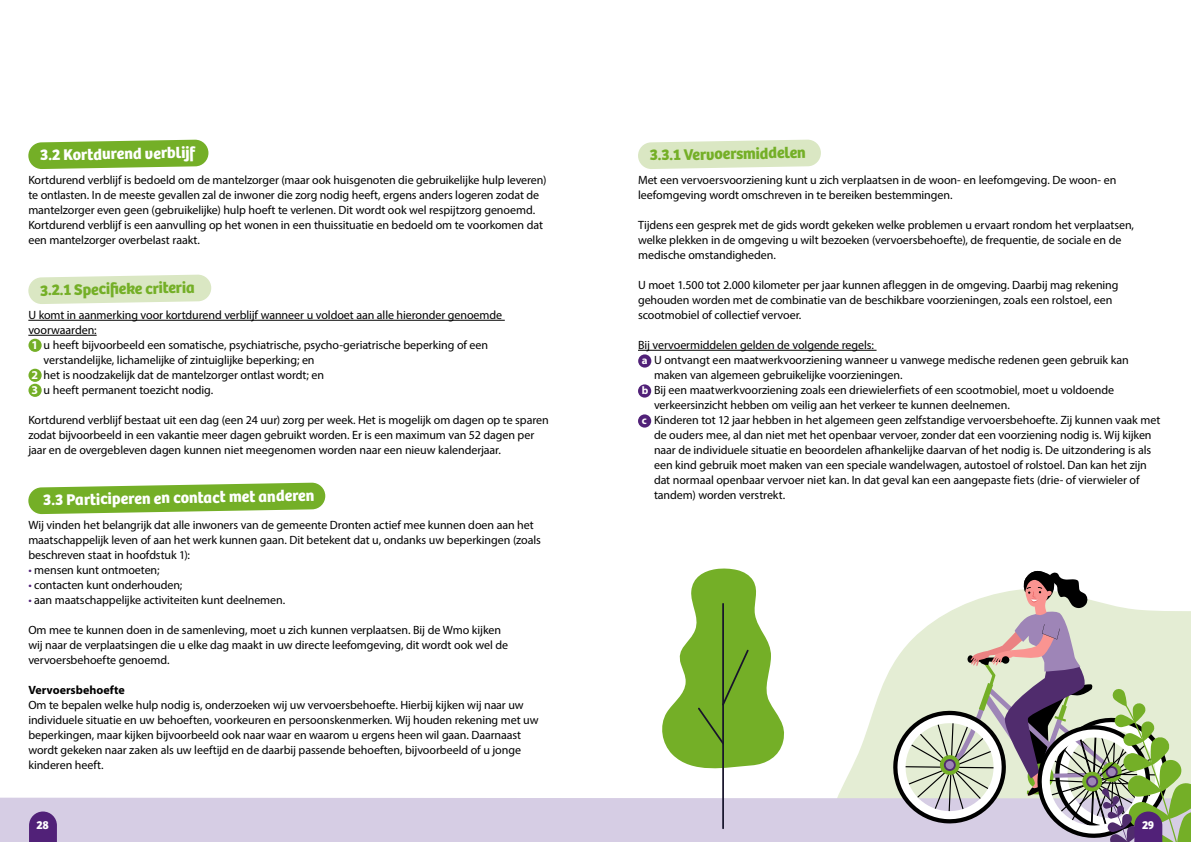
<style>
.page{position:relative;width:1191px;height:842px;background:#fff}
.page>*{position:absolute;margin:0;border:0;box-sizing:border-box;transform-origin:0 0}
.t1{font:700 16px "Bree";color:#fff}
.t2{font:700 16px "Bree";color:#74af27}
.t3{font:12px/15px "Myriad Pro";letter-spacing:-.005em;color:#000}
.t4{font:700 12px "Myriad Pro";color:#000}
.t5{font:700 12px "Bree";color:#fff}
.s1{font-weight:700;color:#fff}
.s2{color:#512178}
.s3{font-weight:700;font-size:11px;color:#fff}
</style>
<div class="page">
<hr style="left:28px;top:320px;width:477px;height:1px;background:#000">
<hr style="left:28px;top:335px;width:69px;height:1px;background:#000">
<svg style="left:28px;top:140px;width:181px;height:29px;background:#83b83f"></svg>
<svg style="left:28px;top:274px;width:183px;height:30px;background:#dfeacb"></svg>
<div style="left:28px;top:339px;width:14px;height:13px;background:#74af27;border-radius:50%"></div>
<div style="left:28px;top:369px;width:14px;height:13px;background:#74af27;border-radius:50%"></div>
<div style="left:28px;top:384px;width:14px;height:13px;background:#74af27;border-radius:50%"></div>
<svg style="left:28px;top:483px;width:297px;height:31px;background:#89bb48"></svg>
<hr style="left:638px;top:350px;width:238px;height:1px;background:#000">
<svg style="left:638px;top:139px;width:183px;height:30px;background:#dfeacb"></svg>
<div style="left:638px;top:354px;width:13px;height:14px;background:#512178;border-radius:50%"></div>
<div style="left:638px;top:384px;width:13px;height:14px;background:#512178;border-radius:50%"></div>
<div style="left:638px;top:414px;width:13px;height:14px;background:#512178;border-radius:50%"></div>
<svg style="left:837px;top:667px;width:55px;height:131px"></svg>
<div style="left:0;top:798px;width:892px;height:44px;background:#d6cde4"></div>
<hr style="left:722px;top:603px;width:2px;height:226px;background:#17142b">
<svg style="left:662px;top:568px;width:122px;height:207px"></svg>
<svg style="left:892px;top:570px;width:299px;height:272px"></svg>
<svg style="left:29px;top:811px;width:28px;height:31px"></svg>
<h1 class="t1" style="left:40px;top:142px;width:157px;rotate:-1deg">3.2 Kortdurend verblij f</h1>
<p class="t3" style="left:28px;top:172px;width:519px">Kortdurend verblijf is bedoeld om de mantelzorger (maar ook huisgenoten die gebruikelijke hulp leveren) te ontlasten. In de meeste gevallen zal de inwoner die zorg nodig heeft, ergens anders logeren zodat de mantelzorger even geen (gebruikelijke) hulp hoeft te verlenen. Dit wordt ook wel respijtzorg genoemd.<br>Kortdurend verblijf is een aanvulling op het wonen in een thuissituatie en bedoeld om te voorkomen dat een mantelzorger overbelast raakt.</p>
<h1 class="t2" style="left:40px;top:277px;width:156px;rotate:-1deg">3.2.1 Specifi eke criteria</h1>
<p class="t3" style="left:28px;top:307px;width:475px">U komt in aanmerking voor kortdurend verblijf wanneer u voldoet aan alle hieronder genoemde</p>
<p class="t3" style="left:28px;top:322px;width:70px">voorwaarden:</p>
<p class="t3" style="left:32px;top:337px;width:458px"><span class="s1">1</span> u heeft bijvoorbeeld een somatische, psychiatrische, psycho-geriatrische beperking of een</p>
<p class="t3" style="left:44px;top:352px;width:272px">verstandelijke, lichamelijke of zintuiglijke beperking; en</p>
<p class="t3" style="left:32px;top:367px;width:294px"><span class="s1">2</span> het is noodzakelijk dat de mantelzorger ontlast wordt; en</p>
<p class="t3" style="left:32px;top:382px;width:183px"><span class="s1">3</span> u heeft permanent toezicht nodig.</p>
<p class="t3" style="left:28px;top:412px;width:522px">Kortdurend verblijf bestaat uit een dag (een 24 uur) zorg per week. Het is mogelijk om dagen op te sparen zodat bijvoorbeeld in een vakantie meer dagen gebruikt worden. Er is een maximum van 52 dagen per jaar en de overgebleven dagen kunnen niet meegenomen worden naar een nieuw kalenderjaar.</p>
<h1 class="t1" style="left:43px;top:487px;width:273px;rotate:-1deg">3.3 Participeren en contact met anderen</h1>
<p class="t3" style="left:28px;top:517px;width:514px">Wij vinden het belangrijk dat alle inwoners van de gemeente Dronten actief mee kunnen doen aan het maatschappelijk leven of aan het werk kunnen gaan. Dit betekent dat u, ondanks uw beperkingen (zoals beschreven staat in hoofdstuk 1):</p>
<p class="t3" style="left:28px;top:562px;width:133px"><span class="s2">•</span> mensen kunt ontmoeten;</p>
<p class="t3" style="left:28px;top:577px;width:155px"><span class="s2">•</span> contacten kunt onderhouden;</p>
<p class="t3" style="left:28px;top:592px;width:258px"><span class="s2">•</span> aan maatschappelijke activiteiten kunt deelnemen.</p>
<p class="t3" style="left:28px;top:622px;width:481px">Om mee te kunnen doen in de samenleving, moet u zich kunnen verplaatsen. Bij de Wmo kijken wij naar de verplaatsingen die u elke dag maakt in uw directe leefomgeving, dit wordt ook wel de vervoersbehoefte genoemd.</p>
<p class="t4" style="left:28px;top:682px;width:98px">Vervoersbehoefte</p>
<p class="t3" style="left:28px;top:697px;width:512px">Om te bepalen welke hulp nodig is, onderzoeken wij uw vervoersbehoefte. Hierbij kijken wij naar uw individuele situatie en uw behoeften, voorkeuren en persoonskenmerken. Wij houden rekening met uw beperkingen, maar kijken bijvoorbeeld ook naar waar en waarom u ergens heen wil gaan. Daarnaast wordt gekeken naar zaken als uw leeftijd en de daarbij passende behoeften, bijvoorbeeld of u jonge kinderen heeft.</p>
<h1 class="t2" style="left:649px;top:142px;width:158px;rotate:-1deg">3.3.1 Vervoersmiddelen</h1>
<p class="t3" style="left:638px;top:172px;width:480px">Met een vervoersvoorziening kunt u zich verplaatsen in de woon- en leefomgeving. De woon- en leefomgeving wordt omschreven in te bereiken bestemmingen.</p>
<p class="t3" style="left:638px;top:217px;width:497px">Tijdens een gesprek met de gids wordt gekeken welke problemen u ervaart rondom het verplaatsen, welke plekken in de omgeving u wilt bezoeken (vervoersbehoefte), de frequentie, de sociale en de medische omstandigheden.</p>
<p class="t3" style="left:638px;top:277px;width:482px">U moet 1.500 tot 2.000 kilometer per jaar kunnen afleggen in de omgeving. Daarbij mag rekening gehouden worden met de combinatie van de beschikbare voorzieningen, zoals een rolstoel, een scootmobiel of collectief vervoer.</p>
<p class="t3" style="left:638px;top:337px;width:237px">Bij vervoermiddelen gelden de volgende regels:</p>
<p class="t3" style="left:641px;top:352px;width:488px"><span class="s3">a</span> U ontvangt een maatwerkvoorziening wanneer u vanwege medische redenen geen gebruik kan</p>
<p class="t3" style="left:654px;top:367px;width:250px">maken van algemeen gebruikelijke voorzieningen.</p>
<p class="t3" style="left:641px;top:382px;width:474px"><span class="s3">b</span> Bij een maatwerkvoorziening zoals een driewielerfiets of een scootmobiel, moet u voldoende</p>
<p class="t3" style="left:654px;top:397px;width:357px">verkeersinzicht hebben om veilig aan het verkeer te kunnen deelnemen.</p>
<p class="t3" style="left:641px;top:412px;width:520px"><span class="s3">c</span> Kinderen tot 12 jaar hebben in het algemeen geen zelfstandige vervoersbehoefte. Zij kunnen vaak met</p>
<p class="t3" style="left:654px;top:427px;width:499px">de ouders mee, al dan niet met het openbaar vervoer, zonder dat een voorziening nodig is. Wij kijken</p>
<p class="t3" style="left:654px;top:442px;width:499px">naar de individuele situatie en beoordelen afhankelijke daarvan of het nodig is. De uitzondering is als</p>
<p class="t3" style="left:654px;top:457px;width:494px">een kind gebruik moet maken van een speciale wandelwagen, autostoel of rolstoel. Dan kan het zijn</p>
<p class="t3" style="left:654px;top:472px;width:487px">dat normaal openbaar vervoer niet kan. In dat geval kan een aangepaste fiets (drie- of vierwieler of</p>
<p class="t3" style="left:654px;top:487px;width:133px">tandem) worden verstrekt.</p>
<p class="t5" style="left:37px;top:815px;width:14px">28</p>
<p class="t5" style="left:1142px;top:815px;width:14px">29</p>
</div>
